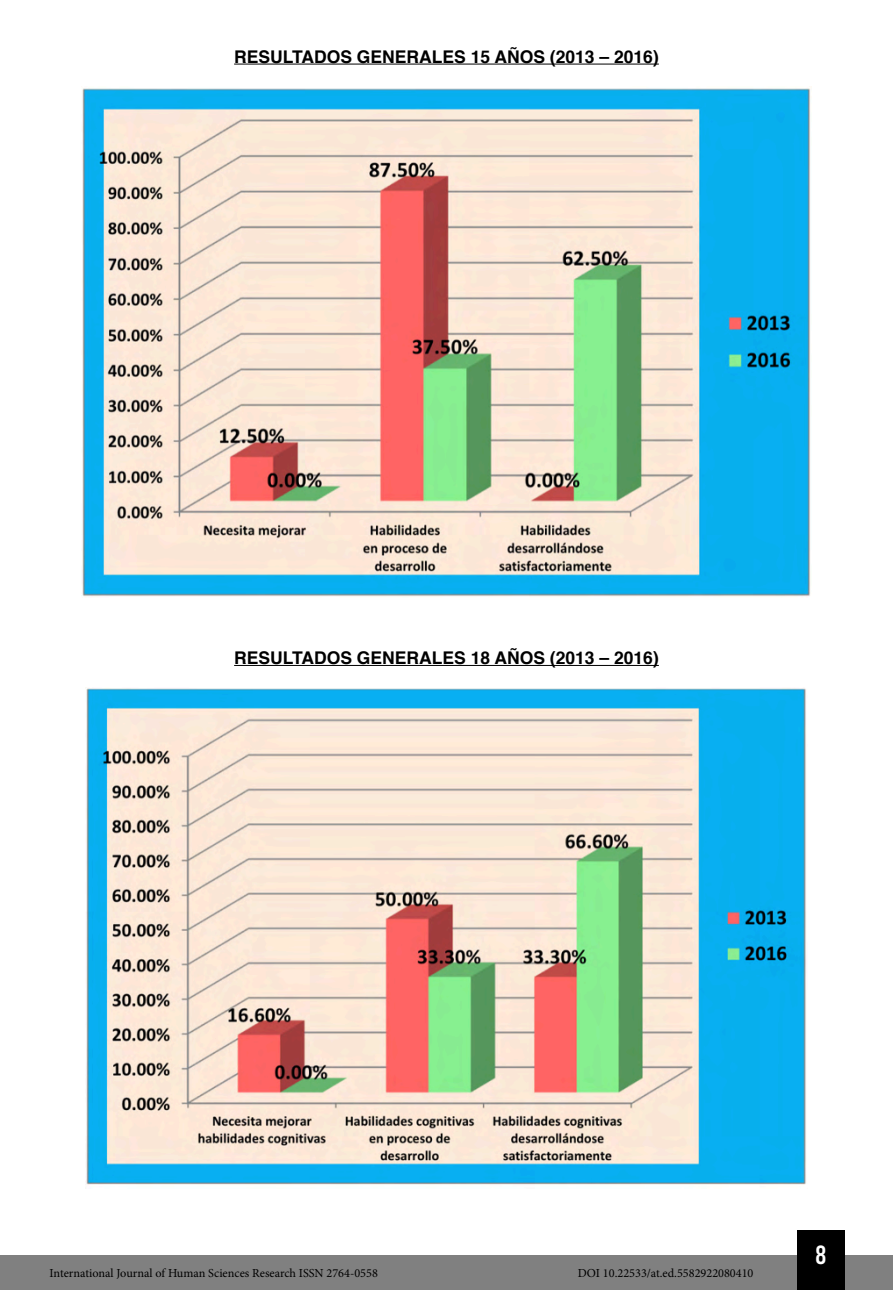
<style>
.page{position:relative;width:893px;height:1290px;background:#fff}
.page>*{position:absolute;margin:0;border:0;box-sizing:border-box;transform-origin:0 0}
.t1{font:26.25px "Bebas Kai";color:#fff}
.imagens_graf_tab{font:700 17.5px "Helvetica";color:#000}
.t2{font:12.25px "Minion Pro";color:#000}
</style>
<div class="page">
<div style="left:0;top:1255px;width:893px;height:35px;background:#808080"></div>
<div style="left:797px;top:1230px;width:48px;height:60px;background:#000"></div>
<hr style="left:234px;top:64px;width:425px;height:1px;background:#000">
<hr style="left:234px;top:665px;width:425px;height:1px;background:#000">
<img style="left:82px;top:86px;width:730px;height:511px">
<img style="left:86px;top:687px;width:720px;height:498px">
<p class="imagens_graf_tab" style="left:234px;top:42px;width:426px">RESULTADOS GENERALES 15 AÑOS (2013 – 2016)</p>
<p class="imagens_graf_tab" style="left:234px;top:644px;width:426px">RESULTADOS GENERALES 18 AÑOS (2013 – 2016)</p>
<p class="t2" style="left:50px;top:1265px;width:330px">International Journal of Human Sciences Research ISSN 2764-0558</p>
<p class="t2" style="left:578px;top:1265px;width:177px">DOI 10.22533/at.ed.5582922080410</p>
<h1 class="t1" style="left:816px;top:1241px;width:12px">8</h1>
</div>
